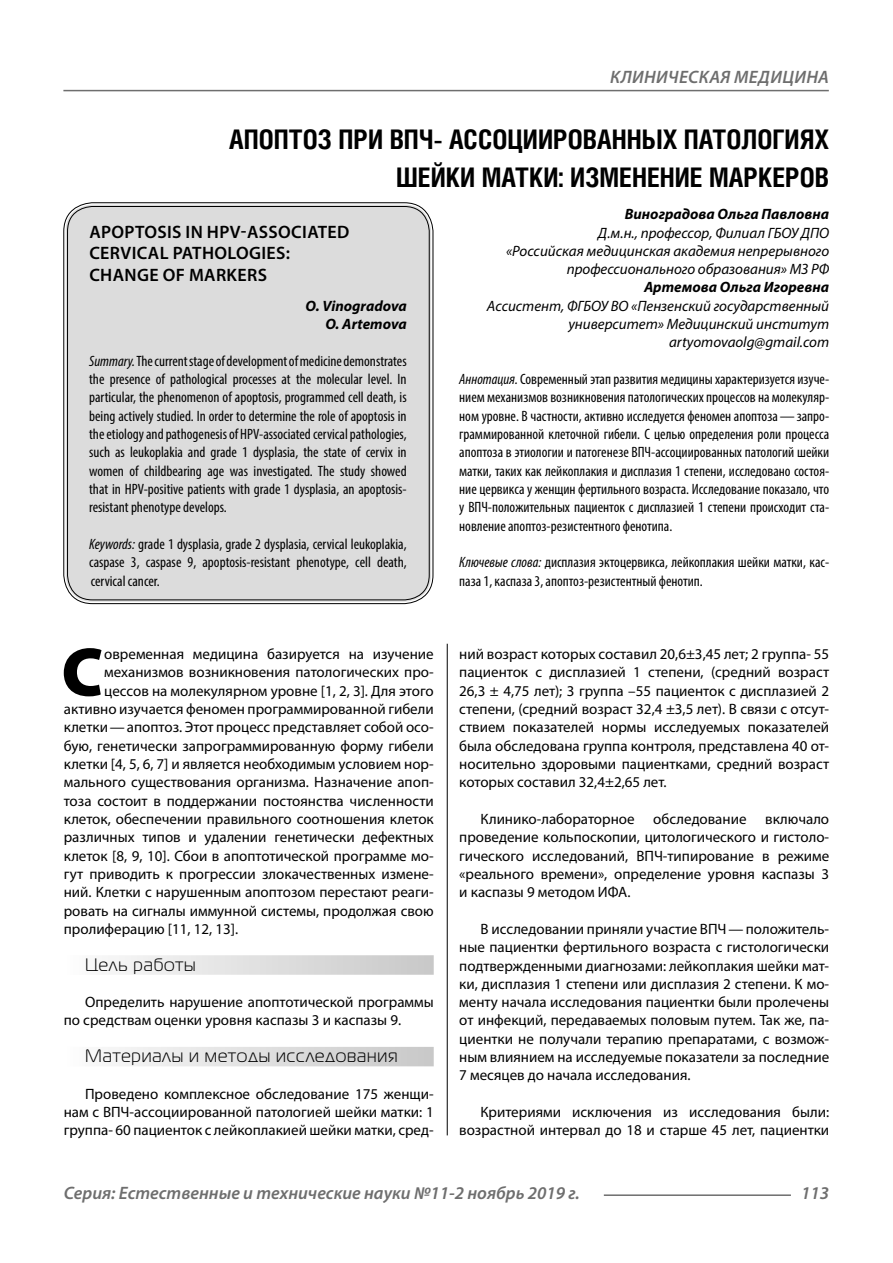
<style>
.page{position:relative;width:893px;height:1263px;background:#fff}
.page>*{position:absolute;margin:0;border:0;box-sizing:border-box;transform-origin:0 0}
.Bukvica{font:900 69.3px "Myriad Pro";color:#000}
.Header{font:700 27px/37.5px "Helios Cond C";color:#000;text-align:right}
.t1{font:italic 600 18px "Myriad Pro";color:#6e6e6e}
.Header-eng{font:600 18px/21.6px "Myriad Pro";letter-spacing:.02em;color:#000}
.Subheader{font:18px "Magistral C";letter-spacing:.05em;color:#000}
.Normal{font:15px/18.3px "Myriad Pro";color:#000;text-align:justify}
.Bukvica-2{font:15px "Myriad Pro";color:#000}
.Annotation-rus{font:condensed 15px/18.3px "Myriad Pro";color:#000;text-align:justify}
.Annotation-eng{font:condensed 15px/18.3px "Myriad Pro";color:#000;text-align:justify}
.Author-doc{font:italic 15px/18.3px "Myriad Pro";color:#000;text-align:right}
.Author{font:italic 700 15px "Myriad Pro";color:#000}
.Author-eng{font:italic 700 15px "Myriad Pro";color:#000}
.Author-email{font:italic 15px "Myriad Pro";color:#000}
.s1{font-style:italic}
</style>
<div class="page">
<hr style="left:447px;top:128px;width:1px;height:1007px;background:#000">
<div style="left:43px;top:0;width:786px;height:644px;background:#fff"></div>
<div style="left:64px;top:955px;width:370px;height:20px;background:linear-gradient(to right,#fcfcfc,#c8c8c8)"></div>
<div style="left:64px;top:1047px;width:370px;height:19px;background:linear-gradient(to right,#fcfcfc,#c8c8c8)"></div>
<div style="left:66px;top:205px;width:365px;height:397px;background:#dcdcdc;border-radius:27px"></div>
<hr style="left:604px;top:1194px;width:187px;height:2px;background:#6e6e6e">
<hr style="left:63px;top:90px;width:766px;height:1px;background:#6e6e6e">
<p class="t1" style="left:610px;top:66px;width:24px">Клини</p>
<p class="t1" style="left:668px;top:66px;width:23px">ческая</p>
<p class="t1" style="left:734px;top:66px;width:13px">медицина</p>
<p class="Header" style="left:229px;top:120px;width:601px">АПОПТОЗ ПРИ ВПЧ- АССОЦИИРОВАННЫХ ПАТОЛОГИЯХ<br>ШЕЙКИ МАТКИ: ИЗМЕНЕНИЕ МАРКЕРОВ</p>
<p class="Author" style="left:625px;top:204px;width:206px">Виноградова Ольга Павловна</p>
<p class="Author-doc" style="left:506px;top:223px;width:325px">Д.м.н., профессор, Филиал ГБОУ ДПО<br>«Российская медицинская академия непрерывного профессионального образования» МЗ РФ</p>
<p class="Author" style="left:644px;top:278px;width:187px">Артемова Ольга Игоревна</p>
<p class="Author-doc" style="left:487px;top:296px;width:344px">Ассистент, ФГБОУ ВО «Пензенский государственный университет» Медицинский институт</p>
<p class="Author-email" style="left:669px;top:333px;width:162px">artyomovaolg@gmail.com</p>
<p class="Annotation-rus" style="left:459px;top:370px;width:371px"><span class="s1">Аннотация.</span> Современный этап развития медицины характеризуется изуче&shy;нием механизмов возникновения патологических процессов на молекуляр&shy;ном уровне. В частности, активно исследуется феномен апоптоза—запро&shy;граммированной клеточной гибели. С целью определения роли процесса апоптоза в этиологии и патогенезе ВПЧ-ассоциированных патологий шейки матки, таких как лейкоплакия и дисплазия 1 степени, исследовано состоя&shy;ние цервикса у женщин фертильного возраста. Исследование показало, что у ВПЧ-положительных пациенток с дисплазией 1 степени происходит ста&shy;новление апоптоз-резистентного фенотипа.</p>
<p class="Annotation-rus" style="left:459px;top:553px;width:371px"><span class="s1">Ключевые слова:</span> дисплазия эктоцервикса, лейкоплакия шейки матки, кас&shy;паза 1, каспаза 3, апоптоз-резистентный фенотип.</p>
<p class="Header-eng" style="left:89px;top:220px;width:262px">APOPTOSIS IN HPV-ASSOCIATED<br>CERVICAL PATHOLOGIES:<br>CHANGE OF MARKERS</p>
<p class="Author-eng" style="left:306px;top:296px;width:103px">O. Vinogradova</p>
<p class="Author-eng" style="left:325px;top:314px;width:83px">O. Artemova</p>
<p class="Annotation-eng" style="left:89px;top:351px;width:319px"><span class="s1">Summary.</span> The current stage of development of medicine demonstrates the presence of pathological processes at the molecular level. In particular, the phenomenon of apoptosis, programmed cell death, is being actively studied. In order to determine the role of apoptosis in the etiology and pathogenesis of HPV-associated cervical pathologies, such as leukoplakia and grade 1 dysplasia, the state of cervix in women of childbearing age was investigated. The study showed that in HPV-positive patients with grade 1 dysplasia, an apoptosis&shy;resistant phenotype develops.</p>
<p class="Annotation-eng" style="left:89px;top:535px;width:319px"><span class="s1">Keywords:</span> grade 1 dysplasia, grade 2 dysplasia, cervical leukoplakia, caspase 3, caspase 9, apoptosis-resistant phenotype, cell death, cervical cancer.</p>
<p class="Bukvica" style="left:61px;top:626px;width:43px">С</p>
<p class="Bukvica-2" style="left:104px;top:645px;width:331px">овременная медицина базируется на изучение</p>
<p class="Bukvica-2" style="left:104px;top:663px;width:331px">механизмов возникновения патологических про-</p>
<p class="Bukvica-2" style="left:104px;top:681px;width:331px">цессов на молекулярном уровне [1, 2, 3]. Для этого</p>
<p class="Bukvica-2" style="left:64px;top:700px;width:371px">активно изучается феномен программированной гибели</p>
<p class="Bukvica-2" style="left:64px;top:718px;width:371px">клетки—апоптоз. Этот процесс представляет собой осо-</p>
<p class="Bukvica-2" style="left:64px;top:736px;width:371px">бую, генетически запрограммированную форму гибели</p>
<p class="Bukvica-2" style="left:64px;top:755px;width:371px">клетки [4, 5, 6, 7] и является необходимым условием нор-</p>
<p class="Bukvica-2" style="left:64px;top:773px;width:371px">мального существования организма. Назначение апоп-</p>
<p class="Bukvica-2" style="left:64px;top:791px;width:371px">тоза состоит в поддержании постоянства численности</p>
<p class="Bukvica-2" style="left:64px;top:810px;width:371px">клеток, обеспечении правильного соотношения клеток</p>
<p class="Bukvica-2" style="left:64px;top:828px;width:371px">различных типов и удалении генетически дефектных</p>
<p class="Bukvica-2" style="left:64px;top:846px;width:371px">клеток [8, 9, 10]. Сбои в апоптотической программе мо-</p>
<p class="Bukvica-2" style="left:64px;top:864px;width:371px">гут приводить к прогрессии злокачественных измене-</p>
<p class="Bukvica-2" style="left:64px;top:883px;width:371px">ний. Клетки с нарушенным апоптозом перестают реаги-</p>
<p class="Bukvica-2" style="left:64px;top:901px;width:371px">ровать на сигналы иммунной системы, продолжая свою</p>
<p class="Bukvica-2" style="left:64px;top:919px;width:176px">пролиферацию [11, 12, 13].</p>
<p class="Subheader" style="left:85px;top:955px;width:112px">Цель работы</p>
<p class="Normal" style="left:64px;top:993px;width:371px;text-indent:21px">Определить нарушение апоптотической программы по средствам оценки уровня каспазы 3 и каспазы 9.</p>
<p class="Subheader" style="left:85px;top:1046px;width:314px">Материалы и методы исследования</p>
<p class="Normal" style="left:64px;top:1084px;width:371px;text-indent:21px">Проведено комплексное обследование 175 женщи&shy;нам с ВПЧ-ассоциированной патологией шейки матки: 1 группа- 60 пациенток с лейкоплакией шейки матки, сред-</p>
<p class="Normal" style="left:459px;top:644px;width:371px">ний возраст которых составил 20,6±3,45 лет; 2 группа- 55 пациенток с дисплазией 1 степени, (средний возраст 26,3 ± 4,75 лет); 3 группа –55 пациенток с дисплазией 2 степени, (средний возраст 32,4 ±3,5 лет). В связи с отсут&shy;ствием показателей нормы исследуемых показателей была обследована группа контроля, представлена 40 от&shy;носительно здоровыми пациентками, средний возраст которых составил 32,4±2,65 лет.</p>
<p class="Normal" style="left:459px;top:809px;width:371px;text-indent:21px">Клинико-лабораторное обследование включало проведение кольпоскопии, цитологического и гистоло&shy;гического исследований, ВПЧ-типирование в режиме «реального времени», определение уровня каспазы 3 и каспазы 9 методом ИФА.</p>
<p class="Normal" style="left:459px;top:919px;width:371px;text-indent:21px">В исследовании приняли участие ВПЧ—положитель&shy;ные пациентки фертильного возраста с гистологически подтвержденными диагнозами: лейкоплакия шейки мат&shy;ки, дисплазия 1 степени или дисплазия 2 степени. К мо&shy;менту начала исследования пациентки были пролечены от инфекций, передаваемых половым путем. Так же, па&shy;циентки не получали терапию препаратами, с возмож&shy;ным влиянием на исследуемые показатели за последние 7 месяцев до начала исследования.</p>
<p class="Normal" style="left:459px;top:1103px;width:371px;text-align:right">Критериями исключения из исследования были: возрастной интервал до 18 и старше 45 лет, пациентки</p>
<p class="t1" style="left:64px;top:1182px;width:518px">Серия: Естественные и технические науки №11-2 ноябрь 2019 г.</p>
<p class="t1" style="left:801px;top:1182px;width:30px">113</p>
</div>
